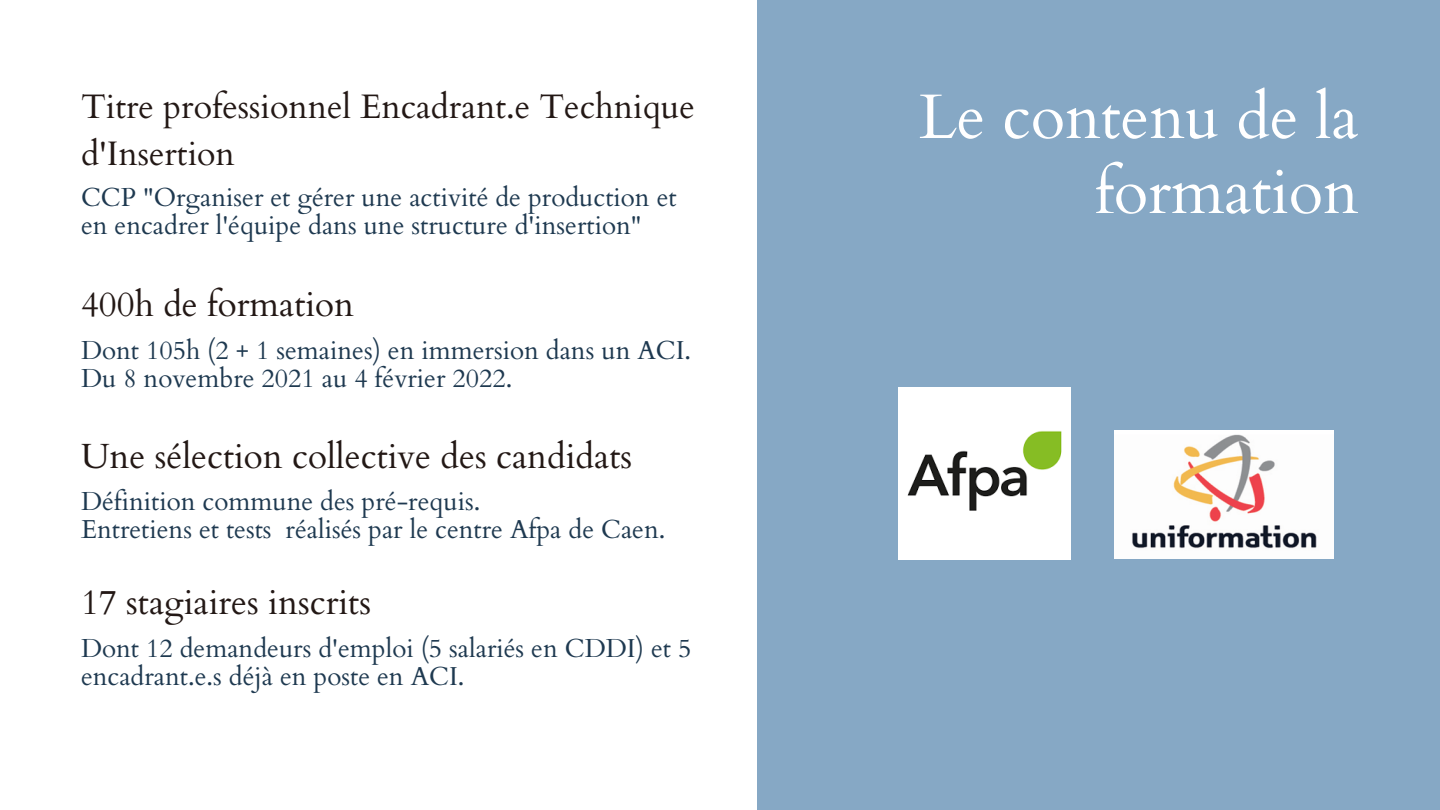
<style>
.page{position:relative;width:1440px;height:810px;background:#fff}
.page>*{position:absolute;margin:0;border:0;box-sizing:border-box;transform-origin:0 0}
.t1{font:63px/75px "Cardo";color:#fff;text-align:right}
.t2{font:35px "Cardo";color:#231815}
.t3{font:34px/47.2px "Cardo";color:#231815}
.t4{font:26px/28.5px "Cardo";color:#1e3950}
</style>
<div class="page">
<div style="left:757px;top:0;width:683px;height:810px;background:#86a8c5"></div>
<img style="left:1115px;top:431px;width:219px;height:128px">
<img style="left:898px;top:387px;width:172px;height:172px">
<h3 class="t3" style="left:81px;top:84px;width:616px">Titre professionnel Encadrant.e Technique d'Insertion</h3>
<p class="t4" style="left:81px;top:184px;width:597px">CCP "Organiser et gérer une activité de production et en encadrer l'équipe dans une structure d'insertion"</p>
<h2 class="t2" style="left:81px;top:281px;width:275px">400h de formation</h2>
<p class="t4" style="left:81px;top:336px;width:612px">Dont 105h (2 + 1 semaines) en immersion dans un ACI.<br>Du 8 novembre 2021 au 4 février 2022.</p>
<h2 class="t2" style="left:81px;top:434px;width:553px">Une sélection collective des candidats</h2>
<p class="t4" style="left:81px;top:487px;width:586px">Définition commune des pré-requis.<br>Entretiens et tests réalisés par le centre Afpa de Caen.</p>
<h2 class="t2" style="left:81px;top:579px;width:292px">17 stagiaires inscrits</h2>
<p class="t4" style="left:81px;top:635px;width:612px">Dont 12 demandeurs d'emploi (5 salariés en CDDI) et 5 encadrant.e.s déjà en poste en ACI.</p>
<h1 class="t1" style="left:919px;top:81px;width:442px">Le contenu de la formation</h1>
</div>
